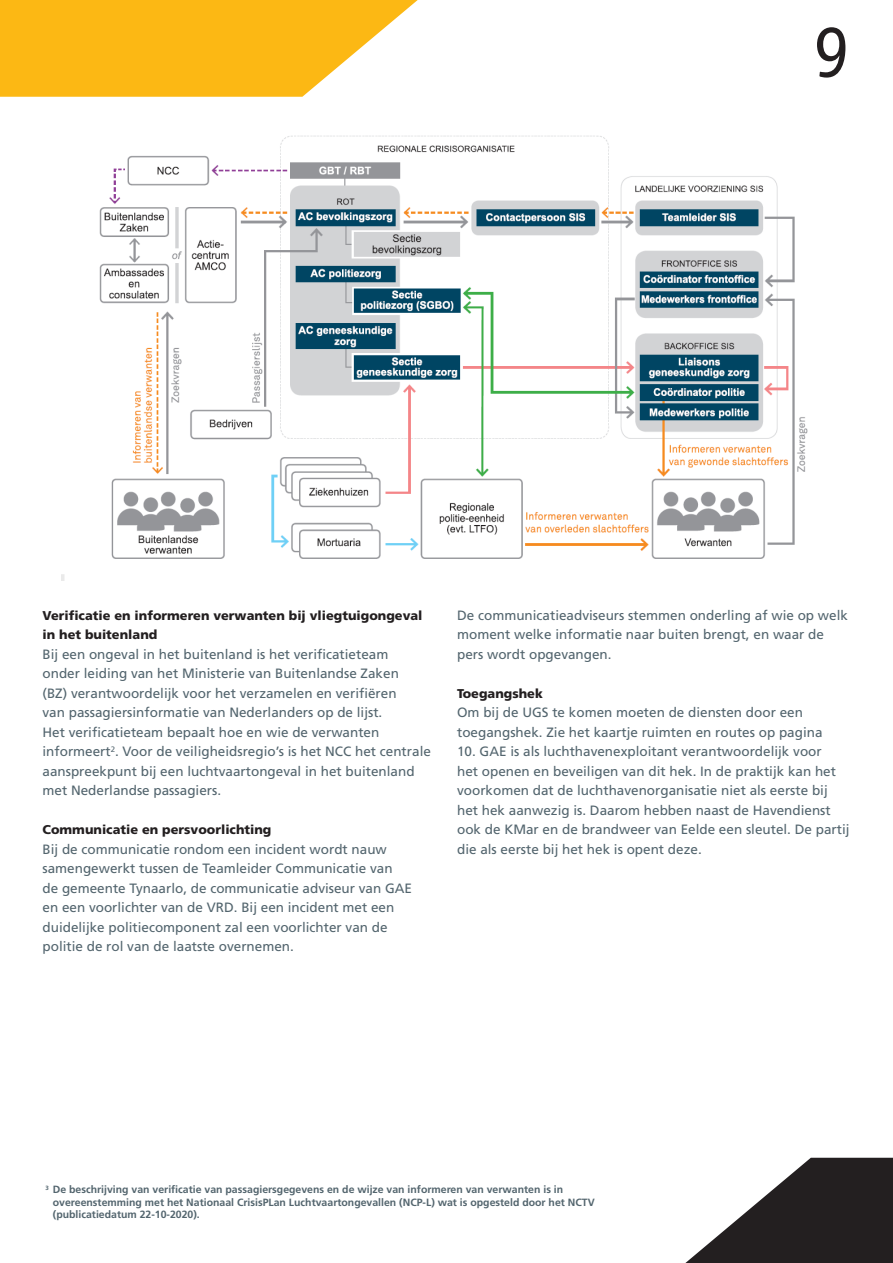
<style>
.page{position:relative;width:893px;height:1263px;background:#fff}
.page>*{position:absolute;margin:0;border:0;box-sizing:border-box;transform-origin:0 0}
.t1{font:75px "Officina Sans Std";color:#231f20}
.BROODTEKST_9_PT{font:13.5px/19.5px "Frutiger LT Std";color:#53656e}
.TUSSENKOP_9_5{font:900 12.75px/19.5px "Frutiger LT Std";color:#231f20}
.BROODTEKST_9_PT-2{font:700 10.5px/12.6px "Frutiger LT Std";color:#53656e}
</style>
<div class="page">
<svg style="left:0;top:0;width:418px;height:97px;background:#fcc134"></svg>
<svg style="left:685px;top:1158px;width:208px;height:105px"></svg>
<img style="left:62px;top:135px;width:746px;height:445px">
<h1 class="t1" style="left:813px;top:7px;width:39px">9</h1>
<p class="TUSSENKOP_9_5" style="left:43px;top:605px;width:381px">Verificatie en informeren verwanten bij vliegtuigongeval in het buitenland</p>
<p class="BROODTEKST_9_PT" style="left:43px;top:644px;width:390px">Bij een ongeval in het buitenland is het verificatieteam<br>onder leiding van het Ministerie van Buitenlandse Zaken<br>(BZ) verantwoordelijk voor het verzamelen en verifiëren<br>van passagiersinformatie van Nederlanders op de lijst.<br>Het verificatieteam bepaalt hoe en wie de verwanten informeert<sup>2</sup>. Voor de veiligheidsregio’s is het NCC het centrale aanspreekpunt bij een luchtvaartongeval in het buitenland met Nederlandse passagiers.</p>
<p class="TUSSENKOP_9_5" style="left:43px;top:820px;width:230px">Communicatie en persvoorlichting</p>
<p class="BROODTEKST_9_PT" style="left:43px;top:839px;width:371px">Bij de communicatie rondom een incident wordt nauw samengewerkt tussen de Teamleider Communicatie van<br>de gemeente Tynaarlo, de communicatie adviseur van GAE en een voorlichter van de VRD. Bij een incident met een duidelijke politiecomponent zal een voorlichter van de politie de rol van de laatste overnemen.</p>
<p class="BROODTEKST_9_PT" style="left:457px;top:605px;width:392px">De communicatieadviseurs stemmen onderling af wie op welk moment welke informatie naar buiten brengt, en waar de pers wordt opgevangen.</p>
<p class="TUSSENKOP_9_5" style="left:457px;top:683px;width:87px">Toegangshek</p>
<p class="BROODTEKST_9_PT" style="left:457px;top:703px;width:367px">Om bij de UGS te komen moeten de diensten door een toegangshek. Zie het kaartje ruimten en routes op pagina</p>
<p class="BROODTEKST_9_PT" style="left:457px;top:742px;width:394px">10. GAE is als luchthavenexploitant verantwoordelijk voor<br>het openen en beveiligen van dit hek. In de praktijk kan het voorkomen dat de luchthavenorganisatie niet als eerste bij het hek aanwezig is. Daarom hebben naast de Havendienst ook de KMar en de brandweer van Eelde een sleutel. De partij die als eerste bij het hek is opent deze.</p>
<p class="BROODTEKST_9_PT-2" style="left:53px;top:1183px;width:543px;text-indent:-8px"><sup>3</sup> De beschrijving van verificatie van passagiersgegevens en de wijze van informeren van verwanten is in overeenstemming met het Nationaal CrisisPLan Luchtvaartongevallen (NCP-L) wat is opgesteld door het NCTV (publicatiedatum 22-10-2020).</p>
</div>
